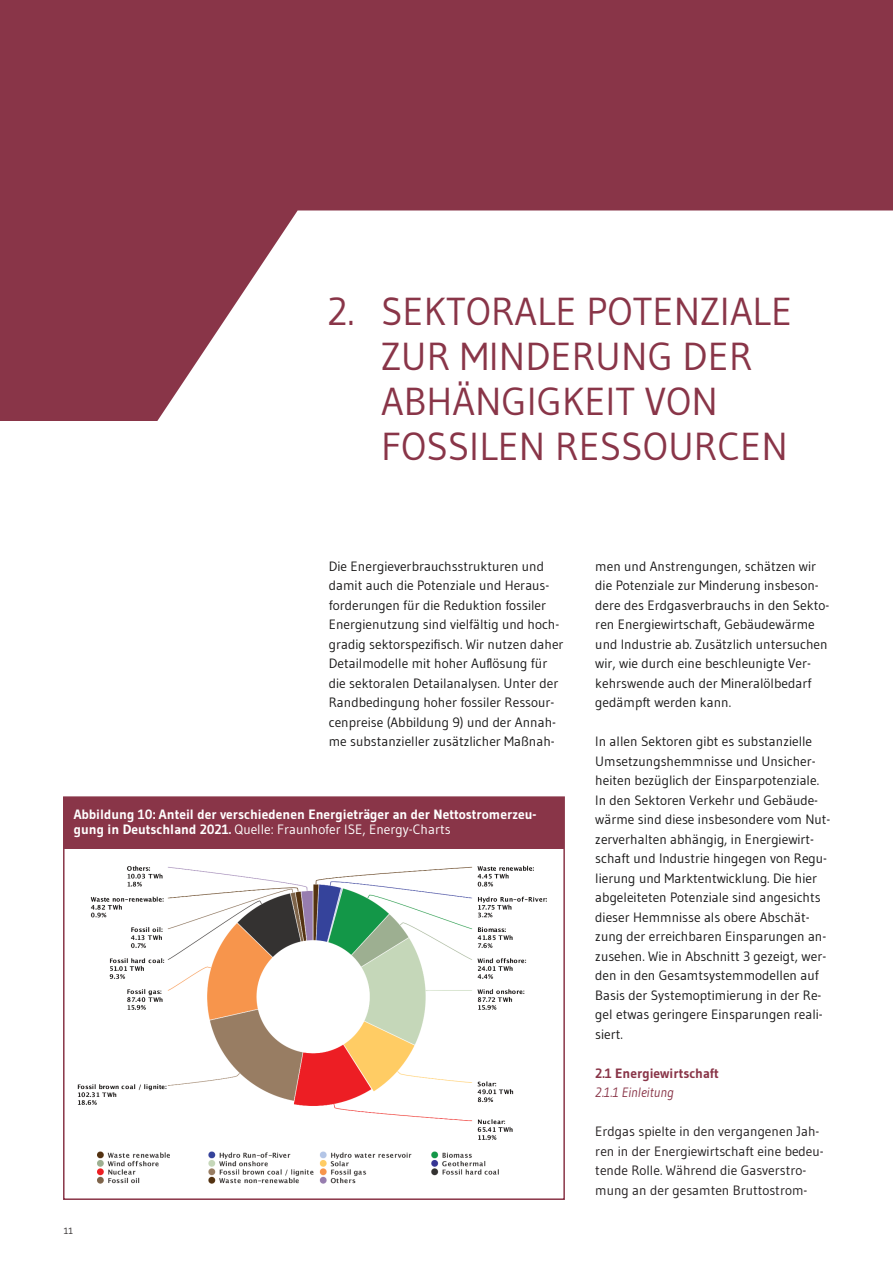
<style>
.page{position:relative;width:893px;height:1263px;background:#fff}
.page>*{position:absolute;margin:0;border:0;box-sizing:border-box;transform-origin:0 0}
.t1{font:39px/45px "Gudea";color:#893548}
.t2{font:13.5px/19.5px "Gudea";color:#1a1919}
.t3{font:13.5px/19.5px "Gudea";color:#231f20}
.t4{font:700 13.5px/15px "Gudea";color:#fff}
.t5{font:700 13.5px "Gudea";color:#893548}
.t6{font:italic 13.5px "Gudea";color:#893548}
.t7{font:9px "Gudea";color:#231f20}
.s1{font-weight:400}
</style>
<div class="page">
<svg style="left:0;top:0;width:893px;height:421px;fill:#893548"></svg>
<img style="left:77px;top:865px;width:470px;height:319px">
<div style="left:63px;top:796px;width:502px;height:404px;border:2px solid #893548"></div>
<div style="left:64px;top:797px;width:500px;height:52px;background:#893548"></div>
<h1 class="t1" style="left:381px;top:289px;width:412px;text-indent:-54px">2. SEKTORALE POTENZIALE<br>ZUR MINDERUNG DER<br>ABHÄNGIGKEIT VON<br>FOSSILEN RESSOURCEN</h1>
<p class="t2" style="left:329px;top:556px;width:236px">Die Energieverbrauchsstrukturen und damit auch die Potenziale und Heraus&shy;forderungen für die Reduktion fossiler Energienutzung sind vielfältig und hoch&shy;gradig sektorspezifisch. Wir nutzen daher Detailmodelle mit hoher Auflösung für die sektoralen Detailanalysen. Unter der Randbedingung hoher fossiler Ressour&shy;cenpreise (Abbildung 9) und der Annah&shy;me substanzieller zusätzlicher Maßnah-</p>
<p class="t2" style="left:595px;top:556px;width:235px">men und Anstrengungen, schätzen wir die Potenziale zur Minderung insbeson&shy;dere des Erdgasverbrauchs in den Sekto&shy;ren Energiewirtschaft, Gebäudewärme und Industrie ab. Zusätzlich untersuchen wir, wie durch eine beschleunigte Ver&shy;kehrswende auch der Mineralölbedarf gedämpft werden kann.</p>
<p class="t2" style="left:595px;top:732px;width:237px">In allen Sektoren gibt es substanzielle Umsetzungshemmnisse und Unsicher&shy;heiten bezüglich der Einsparpotenziale.<br>In den Sektoren Verkehr und Gebäude&shy;wärme sind diese insbesondere vom Nut&shy;zerverhalten abhängig, in Energiewirt&shy;schaft und Industrie hingegen von Regu&shy;lierung und Marktentwicklung. Die hier abgeleiteten Potenziale sind angesichts dieser Hemmnisse als obere Abschät&shy;zung der erreichbaren Einsparungen an&shy;zusehen. Wie in Abschnitt 3 gezeigt, wer&shy;den in den Gesamtsystemmodellen auf Basis der Systemoptimierung in der Re&shy;gel etwas geringere Einsparungen reali&shy;siert.</p>
<p class="t5" style="left:595px;top:1065px;width:125px">2.1 Energiewirtschaft</p>
<p class="t6" style="left:595px;top:1084px;width:80px">2.1.1 Einleitung</p>
<p class="t3" style="left:595px;top:1122px;width:230px">Erdgas spielte in den vergangenen Jah&shy;ren in der Energiewirtschaft eine bedeu&shy;tende Rolle. Während die Gasverstro&shy;mung an der gesamten Bruttostrom-</p>
<p class="t4" style="left:74px;top:807px;width:464px">Abbildung 10: Anteil der verschiedenen Energieträger an der Nettostromerzeu&shy;gung in Deutschland 2021. <span class="s1">Quelle: Fraunhofer ISE, Energy-Charts</span></p>
<p class="t7" style="left:64px;top:1225px;width:11px">11</p>
</div>
